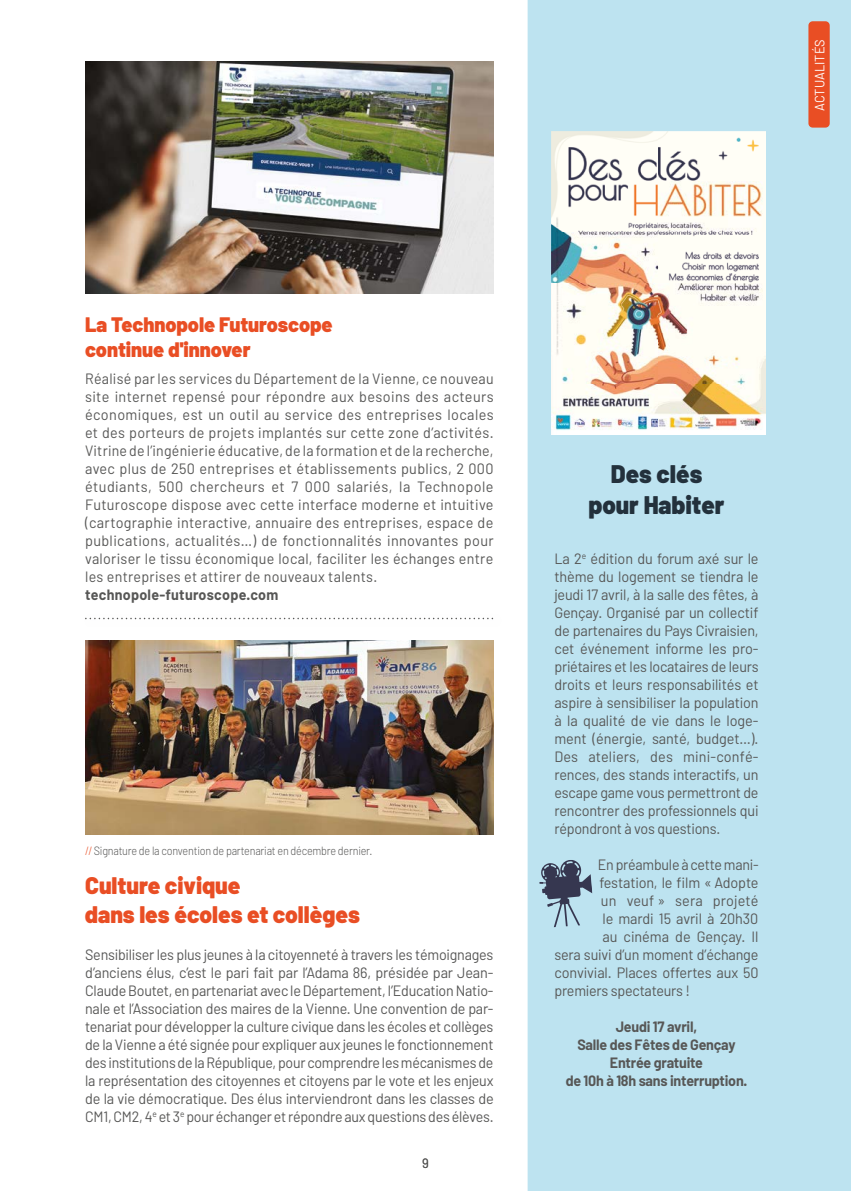
<style>
.page{position:relative;width:851px;height:1191px;background:#fff}
.page>*{position:absolute;margin:0;border:0;box-sizing:border-box;transform-origin:0 0}
.t1{font:900 25.5px/30.6px "Barlow";color:#23313c;text-align:center;scale:.95 1}
.t2{font:900 24px/28.8px "Barlow";color:#e94e24;scale:.95 1}
.t3{font:900 21px/25.2px "Barlow";color:#e94e24;scale:.95 1}
.t4{font:15px/18px "Barlow";letter-spacing:-.015em;color:#575756;text-align:justify;scale:.94 1}
.t5{font:15px/18px "Barlow";letter-spacing:-.015em;color:#575756;text-align:justify;scale:.95 1}
.t6{font:15px/18px "Barlow";letter-spacing:-.015em;color:#575756;text-align:justify;scale:.96 1}
.t7{font:700 15px/18px "Barlow";letter-spacing:-.015em;color:#575756;text-align:center;scale:.95 1}
.t8{font:700 15px "Barlow";letter-spacing:.02em;color:#575756;scale:.95 1}
.t9{font:15px "Barlow";letter-spacing:.01em;color:#575756;scale:.96 1}
.t10{font:13.5px "Barlow";color:#fff;scale:.95 1}
.t11{font:13.5px "Barlow";color:#575756;scale:.95 1}
.t12{font:300 12px "Barlow";letter-spacing:-.02em;color:#575756;scale:.9 1}
.s1{color:#e94e24}
</style>
<div class="page">
<img style="left:85px;top:640px;width:408px;height:194px">
<div style="left:527px;top:0;width:323px;height:1191px;background:#bde3f0"></div>
<img style="left:85px;top:61px;width:408px;height:233px">
<img style="left:85px;top:617px;width:409px;height:3px">
<svg style="left:85px;top:618px;width:408px;height:1px"></svg>
<img style="left:551px;top:132px;width:214px;height:303px">
<svg style="left:539px;top:860px;width:53px;height:67px;background:#8399ab"></svg>
<div style="left:808px;top:21px;width:21px;height:107px;background:#e94e24;border-radius:4px"></div>
<p class="t10" style="left:811px;top:111px;width:77px;rotate:-90deg">ACTUALITÉS</p>
<h3 class="t3" style="left:85px;top:312px;width:262px">La Technopole Futuroscope continue d'innover</h3>
<p class="t4" style="left:85px;top:369px;width:436px">Réalisé par les services du Département de la Vienne, ce nouveau site internet repensé pour répondre aux besoins des acteurs économiques, est un outil au service des entreprises locales et des porteurs de projets implantés sur cette zone d’activités.<br>Vitrine de l’ingénierie éducative, de la formation et de la recherche, avec plus de 250 entreprises et établissements publics, 2 000 étudiants, 500 chercheurs et 7 000 salariés, la Technopole Futuroscope dispose avec cette interface moderne et intuitive (cartographie interactive, annuaire des entreprises, espace de publications, actualités…) de fonctionnalités innovantes pour valoriser le tissu économique local, faciliter les échanges entre les entreprises et attirer de nouveaux talents.</p>
<p class="t8" style="left:85px;top:585px;width:205px">technopole-futuroscope.com</p>
<p class="t12" style="left:85px;top:843px;width:321px"><span class="s1">//</span> Signature de la convention de partenariat en décembre dernier.</p>
<h2 class="t2" style="left:85px;top:871px;width:291px">Culture civique<br>dans les écoles et collèges</h2>
<p class="t5" style="left:85px;top:945px;width:431px">Sensibiliser les plus jeunes à la citoyenneté à travers les témoignages d’anciens élus, c’est le pari fait par l’Adama 86, présidée par Jean-Claude Boutet, en partenariat avec le Département, l’Education Natio&shy;nale et l’Association des maires de la Vienne. Une convention de par&shy;tenariat pour développer la culture civique dans les écoles et collèges de la Vienne a été signée pour expliquer aux jeunes le fonctionnement des institutions de la République, pour comprendre les mécanismes de la représentation des citoyennes et citoyens par le vote et les enjeux de la vie démocratique. Des élus interviendront dans les classes de CM1, CM2, 4<sup>e</sup> et 3<sup>e</sup> pour échanger et répondre aux questions des élèves.</p>
<p class="t11" style="left:422px;top:1155px;width:9px">9</p>
<h1 class="t1" style="left:588px;top:459px;width:144px">Des clés pour Habiter</h1>
<p class="t6" style="left:554px;top:549px;width:214px">La 2<sup>e</sup> édition du forum axé sur le thème du logement se tiendra le jeudi 17 avril, à la salle des fêtes, à Gençay. Organisé par un collectif de partenaires du Pays Civraisien, cet événement informe les pro&shy;priétaires et les locataires de leurs droits et leurs responsabilités et aspire à sensibiliser la population à la qualité de vie dans le loge&shy;ment (énergie, santé, budget…).<br>Des ateliers, des mini-confé&shy;rences, des stands interactifs, un escape game vous permettront de rencontrer des professionnels qui répondront à vos questions.</p>
<p class="t4" style="left:598px;top:855px;width:172px">En préambule à cette mani-</p>
<p class="t6" style="left:599px;top:873px;width:167px">festation, le film « Adopte</p>
<p class="t9" style="left:601px;top:891px;width:166px">un veuf » sera projeté</p>
<p class="t6" style="left:602px;top:909px;width:164px">le mardi 15 avril à 20h30</p>
<p class="t6" style="left:602px;top:927px;width:164px">au cinéma de Gençay. Il</p>
<p class="t6" style="left:554px;top:945px;width:214px">sera suivi d’un moment d’échange</p>
<p class="t6" style="left:554px;top:963px;width:214px">convivial. Places offertes aux 50</p>
<p class="t5" style="left:554px;top:981px;width:144px">premiers spectateurs !</p>
<p class="t7" style="left:565px;top:1017px;width:193px">Jeudi 17 avril,<br>Salle des Fêtes de Gençay<br>Entrée gratuite<br>de 10h à 18h sans interruption.</p>
</div>
